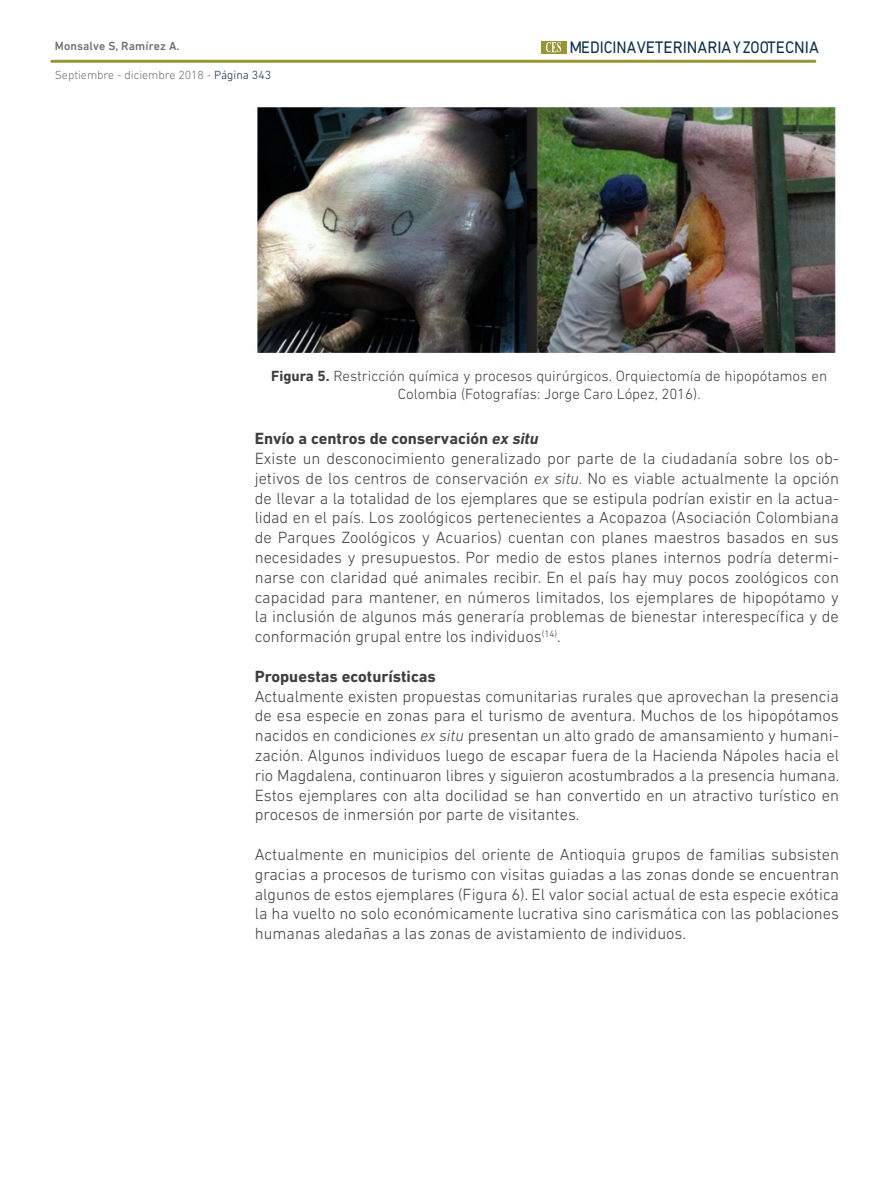
<style>
.page{position:relative;width:893px;height:1191px;background:#fff}
.page>*{position:absolute;margin:0;border:0;box-sizing:border-box;transform-origin:0 0}
.t1{font:16.95px "DIN Next LT Pro";color:#092f4f}
.Body{font:300 16.5px/19.8px "DIN Next LT Pro";color:#3e3e3f;text-align:justify}
.Body-2{font:700 16.5px "DIN Next LT Pro";color:#3e3e3f}
.Body-3{font:300 15px/18px "DIN Next LT Pro";color:#3e3e3f;text-align:center}
.t2{font:300 12px "DIN Next LT Pro";color:#6c6d70}
.t3{font:500 12px "DIN Next LT Pro";letter-spacing:.01em;color:#6c6d70}
.s1{color:#092f4f}
.s2{font-weight:700}
.s3{font-style:italic}
</style>
<div class="page">
<hr style="left:52px;top:60px;width:763px;height:3px;background:#989535">
<div style="left:541px;top:41px;width:26px;height:13px;background:#989535"></div>
<svg style="left:546px;top:42px;width:15px;height:10px"></svg>
<img style="left:257px;top:106px;width:580px;height:248px">
<p class="t3" style="left:55px;top:39px;width:126px">Monsalve S, Ramírez A.</p>
<p class="t2" style="left:55px;top:68px;width:218px">Septiembre - diciembre 2018 - <span class="s1">Página 343</span></p>
<p class="t1" style="left:569px;top:37px;width:251px">MEDICINA VETERINARIA Y ZOOTECNIA</p>
<p class="Body-3" style="left:271px;top:367px;width:557px"><span class="s2">Figura 5.</span> Restricción química y procesos quirúrgicos. Orquiectomía de hipopótamos en<br>Colombia (Fotografías: Jorge Caro López, 2016).</p>
<p class="Body-2" style="left:255px;top:429px;width:285px">Envío a centros de conservación <span class="s3">ex situ</span></p>
<p class="Body" style="left:255px;top:448px;width:586px">Existe un desconocimiento generalizado por parte de la ciudadanía sobre los ob&shy;jetivos de los centros de conservación <span class="s3">ex situ.</span> No es viable actualmente la opción de llevar a la totalidad de los ejemplares que se estipula podrían existir en la actua&shy;lidad en el país. Los zoológicos pertenecientes a Acopazoa (Asociación Colombiana de Parques Zoológicos y Acuarios) cuentan con planes maestros basados en sus necesidades y presupuestos. Por medio de estos planes internos podría determi&shy;narse con claridad qué animales recibir. En el país hay muy pocos zoológicos con capacidad para mantener, en números limitados, los ejemplares de hipopótamo y la inclusión de algunos más generaría problemas de bienestar interespecífica y de conformación grupal entre los individuos<sup>(14)</sup>.</p>
<p class="Body-2" style="left:255px;top:666px;width:183px">Propuestas ecoturísticas</p>
<p class="Body" style="left:255px;top:686px;width:586px">Actualmente existen propuestas comunitarias rurales que aprovechan la presencia de esa especie en zonas para el turismo de aventura. Muchos de los hipopótamos nacidos en condiciones <span class="s3">ex situ</span> presentan un alto grado de amansamiento y humani&shy;zación. Algunos individuos luego de escapar fuera de la Hacienda Nápoles hacia el rio Magdalena, continuaron libres y siguieron acostumbrados a la presencia humana.<br>Estos ejemplares con alta docilidad se han convertido en un atractivo turístico en procesos de inmersión por parte de visitantes.</p>
<p class="Body" style="left:255px;top:844px;width:586px">Actualmente en municipios del oriente de Antioquia grupos de familias subsisten gracias a procesos de turismo con visitas guiadas a las zonas donde se encuentran algunos de estos ejemplares (Figura 6). El valor social actual de esta especie exótica la ha vuelto no solo económicamente lucrativa sino carismática con las poblaciones humanas aledañas a las zonas de avistamiento de individuos.</p>
</div>
